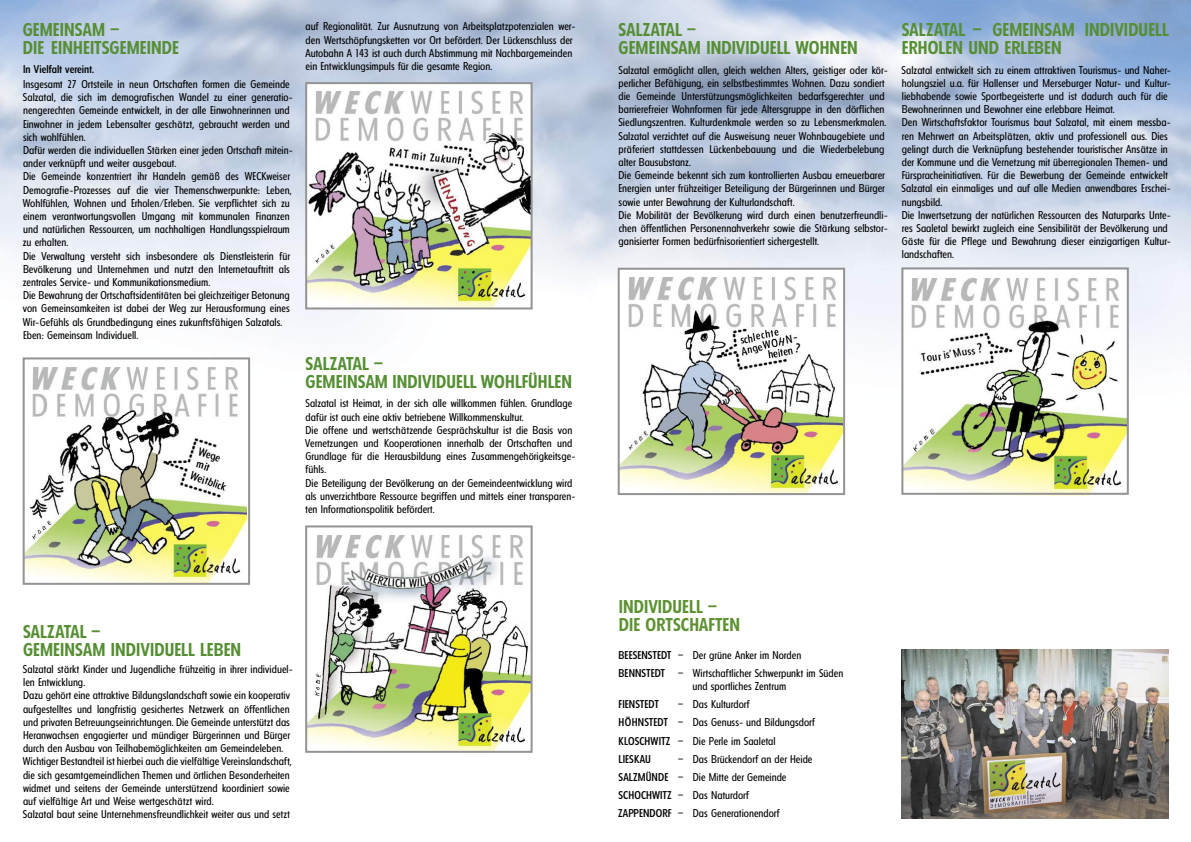
<style>
.page{position:relative;width:1191px;height:842px;background:#fff}
.page>*{position:absolute;margin:0;border:0;box-sizing:border-box;transform-origin:0 0}
.t1{font:600 18px/18px "Florida";letter-spacing:.01em;color:#558e33}
.t2{font:600 18px/18px "Florida";letter-spacing:.01em;color:#5d9132}
.t3{font:11px/13.2px "Florida";color:#000}
.t4{font:500 11px "Florida";letter-spacing:.01em;color:#000}
.s1{font-weight:500}
</style>
<div class="page">
<img style="left:0;top:0;width:1191px;height:819px">
<img style="left:901px;top:649px;width:267px;height:170px">
<img style="left:26px;top:360px;width:221px;height:222px">
<img style="left:904px;top:271px;width:221px;height:221px">
<img style="left:308px;top:85px;width:221px;height:221px">
<div style="left:305px;top:82px;width:227px;height:227px;border:2px solid #939393"></div>
<div style="left:23px;top:357px;width:227px;height:228px;border:2px solid #939393"></div>
<div style="left:901px;top:267px;width:227px;height:228px;border:2px solid #939393"></div>
<img style="left:308px;top:528px;width:221px;height:222px">
<div style="left:305px;top:525px;width:227px;height:228px;border:2px solid #939393"></div>
<img style="left:620px;top:271px;width:222px;height:221px">
<div style="left:617px;top:268px;width:228px;height:227px;border:2px solid #939393"></div>
<h1 class="t1" style="left:23px;top:21px;width:158px">GEMEINSAM –<br>DIE EINHEITSGEMEINDE</h1>
<p class="t4" style="left:23px;top:62px;width:72px">In Vielfalt vereint.</p>
<p class="t3" style="left:23px;top:77px;width:271px">Insgesamt 27 Ortsteile in neun Ortschaften formen die Gemeinde Salzatal, die sich im demografischen Wandel zu einer generatio&shy;nengerechten Gemeinde entwickelt, in der alle Einwohnerinnen und Einwohner in jedem Lebensalter geschätzt, gebraucht werden und sich wohlfühlen.<br>Dafür werden die individuellen Stärken einer jeden Ortschaft mitein&shy;ander verknüpft und weiter ausgebaut.<br>Die Gemeinde konzentriert ihr Handeln gemäß des WECKweiser Demografie-Prozesses auf die vier Themenschwerpunkte: Leben, Wohlfühlen, Wohnen und Erholen/Erleben. Sie verpflichtet sich zu einem verantwortungsvollen Umgang mit kommunalen Finanzen und natürlichen Ressourcen, um nachhaltigen Handlungsspielraum zu erhalten.<br>Die Verwaltung versteht sich insbesondere als Dienstleisterin für Bevölkerung und Unternehmen und nutzt den Internetauftritt als zentrales Service- und Kommunikationsmedium.<br>Die Bewahrung der Ortschaftsidentitäten bei gleichzeitiger Betonung von Gemeinsamkeiten ist dabei der Weg zur Herausformung eines Wir-Gefühls als Grundbedingung eines zukunftsfähigen Salzatals.<br>Eben: Gemeinsam Individuell.</p>
<p class="t3" style="left:305px;top:20px;width:271px">auf Regionalität. Zur Ausnutzung von Arbeitsplatzpotenzialen wer&shy;den Wertschöpfungsketten vor Ort befördert. Der Lückenschluss der Autobahn A 143 ist auch durch Abstimmung mit Nachbargemeinden ein Entwicklungsimpuls für die gesamte Region.</p>
<h1 class="t1" style="left:305px;top:355px;width:268px">SALZATAL –<br>GEMEINSAM INDIVIDUELL WOHLFÜHLEN</h1>
<p class="t3" style="left:305px;top:397px;width:271px">Salzatal ist Heimat, in der sich alle willkommen fühlen. Grundlage dafür ist auch eine aktiv betriebene Willkommenskultur.<br>Die offene und wertschätzende Gesprächskultur ist die Basis von Vernetzungen und Kooperationen innerhalb der Ortschaften und Grundlage für die Herausbildung eines Zusammengehörigkeitsge&shy;fühls.<br>Die Beteiligung der Bevölkerung an der Gemeindeentwicklung wird als unverzichtbare Ressource begriffen und mittels einer transparen&shy;ten Informationspolitik befördert.</p>
<h1 class="t1" style="left:23px;top:622px;width:220px">SALZATAL –<br>GEMEINSAM INDIVIDUELL LEBEN</h1>
<p class="t3" style="left:23px;top:662px;width:271px">Salzatal stärkt Kinder und Jugendliche frühzeitig in ihrer individuel&shy;len Entwicklung.<br>Dazu gehört eine attraktive Bildungslandschaft sowie ein kooperativ aufgestelltes und langfristig gesichertes Netzwerk an öffentlichen und privaten Betreuungseinrichtungen. Die Gemeinde unterstützt das Heranwachsen engagierter und mündiger Bürgerinnen und Bürger durch den Ausbau von Teilhabemöglichkeiten am Gemeindeleben.<br>Wichtiger Bestandteil ist hierbei auch die vielfältige Vereinslandschaft, die sich gesamtgemeindlichen Themen und örtlichen Besonderheiten widmet und seitens der Gemeinde unterstützend koordiniert sowie auf vielfältige Art und Weise wertgeschätzt wird.<br>Salzatal baut seine Unternehmensfreundlichkeit weiter aus und setzt</p>
<h1 class="t1" style="left:618px;top:21px;width:241px">SALZATAL –<br>GEMEINSAM INDIVIDUELL WOHNEN</h1>
<p class="t3" style="left:618px;top:63px;width:271px">Salzatal ermöglicht allen, gleich welchen Alters, geistiger oder kör&shy;perlicher Befähigung, ein selbstbestimmtes Wohnen. Dazu sondiert die Gemeinde Unterstützungsmöglichkeiten bedarfsgerechter und barrierefreier Wohnformen für jede Altersgruppe in den dörflichen Siedlungszentren. Kulturdenkmale werden so zu Lebensmerkmalen.<br>Salzatal verzichtet auf die Ausweisung neuer Wohnbaugebiete und präferiert stattdessen Lückenbebauung und die Wiederbelebung alter Bausubstanz.<br>Die Gemeinde bekennt sich zum kontrollierten Ausbau erneuerbarer Energien unter frühzeitiger Beteiligung der Bürgerinnen und Bürger sowie unter Bewahrung der Kulturlandschaft.<br>Die Mobilität der Bevölkerung wird durch einen benutzerfreundli&shy;chen öffentlichen Personennahverkehr sowie die Stärkung selbstor&shy;ganisierter Formen bedürfnisorientiert sichergestellt.</p>
<h1 class="t1" style="left:901px;top:21px;width:268px">SALZATAL – GEMEINSAM INDIVIDUELL<br>ERHOLEN UND ERLEBEN</h1>
<p class="t3" style="left:901px;top:63px;width:271px">Salzatal entwickelt sich zu einem attraktiven Tourismus- und Naher&shy;holungsziel u.a. für Hallenser und Merseburger Natur- und Kultur&shy;liebhabende sowie Sportbegeisterte und ist dadurch auch für die Bewohnerinnen und Bewohner eine erlebbare Heimat.<br>Den Wirtschaftsfaktor Tourismus baut Salzatal, mit einem messba&shy;ren Mehrwert an Arbeitsplätzen, aktiv und professionell aus. Dies gelingt durch die Verknüpfung bestehender touristischer Ansätze in der Kommune und die Vernetzung mit überregionalen Themen- und Fürspracheinitiativen. Für die Bewerbung der Gemeinde entwickelt Salzatal ein einmaliges und auf alle Medien anwendbares Erschei&shy;nungsbild.<br>Die Inwertsetzung der natürlichen Ressourcen des Naturparks Unte&shy;res Saaletal bewirkt zugleich eine Sensibilität der Bevölkerung und Gäste für die Pflege und Bewahrung dieser einzigartigen Kultur&shy;landschaften.</p>
<h1 class="t2" style="left:618px;top:598px;width:123px">INDIVIDUELL –<br>DIE ORTSCHAFTEN</h1>
<p class="t3" style="left:618px;top:645px;width:226px;line-height:18.2px"><span class="s1">BEESENSTEDT</span> – Der grüne Anker im Norden<br><span class="s1">BENNSTEDT</span> – Wirtschaftlicher Schwerpunkt im Süden</p>
<p class="t3" style="left:692px;top:679px;width:95px">und sportliches Zentrum</p>
<p class="t4" style="left:618px;top:698px;width:42px">FIENSTEDT</p>
<p class="t3" style="left:618px;top:695px;width:198px;line-height:18.2px;text-indent:60px">– Das Kulturdorf<br><span class="s1">HÖHNSTEDT</span> – Das Genuss- und Bildungsdorf<br><span class="s1">KLOSCHWITZ</span> – Die Perle im Saaletal<br><span class="s1">LIESKAU</span></p>
<p class="t3" style="left:618px;top:750px;width:196px;line-height:18.2px;text-indent:60px">– Das Brückendorf an der Heide<br><span class="s1">SALZMÜNDE</span> – Die Mitte der Gemeinde<br><span class="s1">SCHOCHWITZ</span> – Das Naturdorf<br><span class="s1">ZAPPENDORF</span> – Das Generationendorf</p>
</div>
